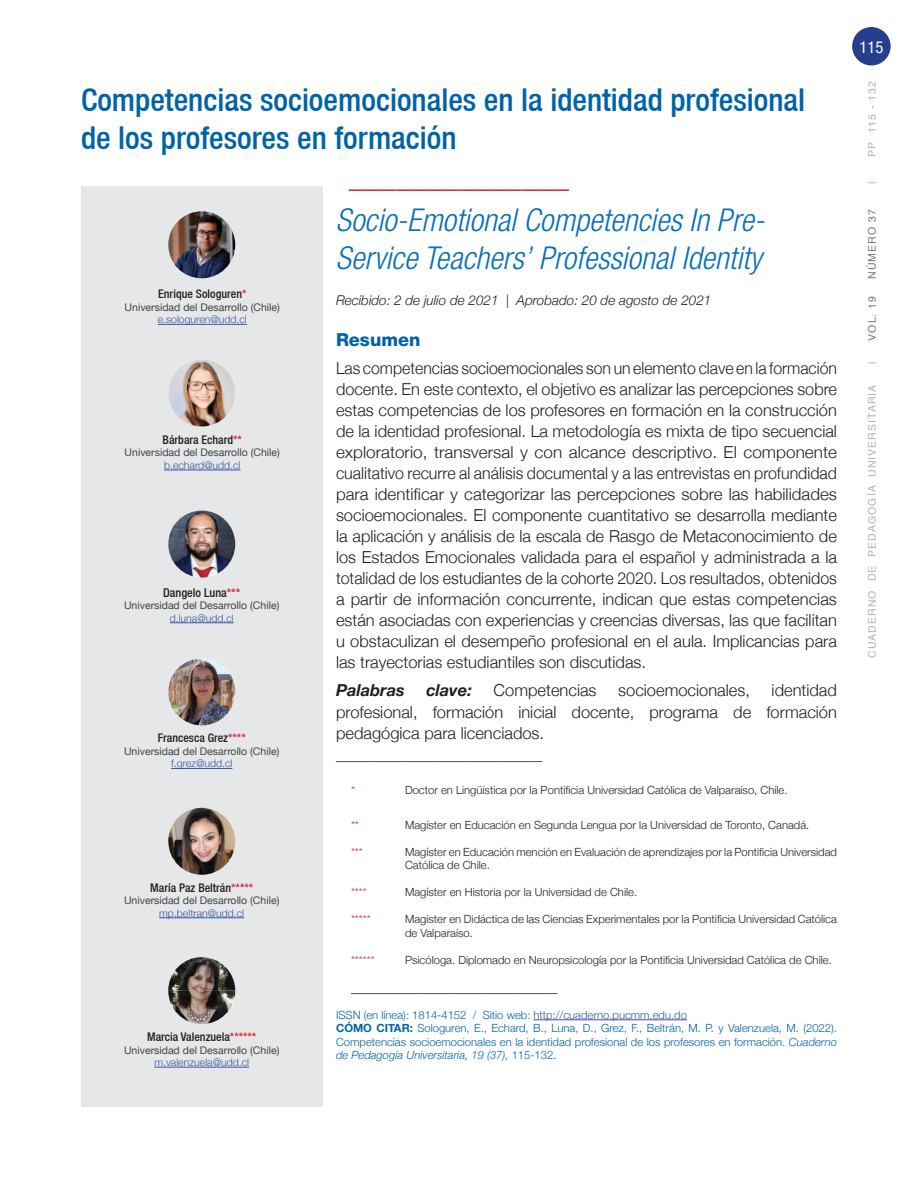
<style>
.page{position:relative;width:918px;height:1188px;background:#fff}
.page>*{position:absolute;margin:0;border:0;box-sizing:border-box;transform-origin:0 0}
.t1{font:500 condensed 31.5px/37.8px "Helvetica Neue";color:#0163a7}
.t2{font:italic 300 condensed 31.5px/37.8px "Helvetica Neue LT Std";color:#0770ba}
.t3{font:500 condensed 31.5px "Helvetica Neue";color:#d1232a}
.t4{font:800 18px "Helvetica Neue";color:#0163a7}
.t5{font:300 16.5px/21px "Helvetica Neue";color:#231f20;text-align:justify;scale:.96 1}
.t6{font:300 16.5px/21.3px "Helvetica Neue";color:#231f20;text-align:justify}
.t7{font:16.5px "Helvetica Neue";color:#231f20}
.t8{font:italic 700 16.5px "Helvetica Neue";color:#231f20}
.t9{font:italic condensed 16.5px "Helvetica Neue";color:#fff}
.t10{font:italic 300 13.5px "Helvetica Neue";color:#231f20}
.t11{font:500 condensed 12.15px "Helvetica Neue";color:#231f20}
.t12{font:500 condensed 11.85px "Helvetica Neue";color:#231f20}
.t13{font:300 11.25px/13.5px "Helvetica Neue";color:#231f20}
.t14{font:300 11.25px/13.5px "Helvetica Neue";color:#0163a7}
.t15{font:300 11.25px "Helvetica Neue";color:#b72d29}
.t16{font:10.5px "Helvetica Neue";color:#434445}
.t17{font:300 10.5px "Helvetica Neue";color:#3853a3}
.t18{font:10.5px "Helvetica";letter-spacing:.1em;color:#b2b3b7}
.t19{font:10.5px "Helvetica";letter-spacing:.1em;color:#76787b}
.s1{color:#d1232a}
.s2{color:#3853a3}
.s3{font-weight:700}
.s4{font-style:italic}
</style>
<div class="page">
<div style="left:852px;top:27px;width:39px;height:38px;background:#253f8e;border-radius:50%"></div>
<hr style="left:534px;top:1020px;width:153px;height:1px;background:#3853a3">
<div style="left:81px;top:186px;width:241px;height:920px;background:#e6e7e9"></div>
<img style="left:168px;top:211px;width:67px;height:67px;border-radius:34px">
<hr style="left:158px;top:324px;width:89px;height:1px;background:#3853a3">
<hr style="left:164px;top:470px;width:77px;height:1px;background:#3853a3">
<img style="left:168px;top:359px;width:67px;height:68px;border-radius:34px">
<img style="left:168px;top:658px;width:67px;height:67px;border-radius:34px">
<hr style="left:171px;top:768px;width:61px;height:1px;background:#3853a3">
<img style="left:168px;top:808px;width:67px;height:67px;border-radius:34px">
<hr style="left:159px;top:918px;width:85px;height:1px;background:#3853a3">
<img style="left:168px;top:957px;width:67px;height:67px">
<hr style="left:154px;top:1067px;width:95px;height:1px;background:#3853a3">
<img style="left:168px;top:511px;width:67px;height:67px;border-radius:34px">
<hr style="left:170px;top:623px;width:64px;height:1px;background:#3853a3">
<h1 class="t1" style="left:81px;top:80px;width:726px">Competencias socioemocionales en la identidad profesional de los profesores en formación</h1>
<h1 class="t3" style="left:349px;top:157px;width:222px">______________</h1>
<h1 class="t2" style="left:336px;top:202px;width:430px">Socio-Emotional Competencies In Pre-<br>Service Teachers’ Professional Identity</h1>
<p class="t10" style="left:336px;top:289px;width:377px">Recibido: 2 de julio de 2021 | Aprobado: 20 de agosto de 2021</p>
<p class="t4" style="left:336px;top:329px;width:86px">Resumen</p>
<p class="t5" style="left:336px;top:357px;width:523px">Las competencias socioemocionales son un elemento clave en la formación docente. En este contexto, el objetivo es analizar las percepciones sobre estas competencias de los profesores en formación en la construcción de la identidad profesional. La metodología es mixta de tipo secuencial exploratorio, transversal y con alcance descriptivo. El componente cualitativo recurre al análisis documental y a las entrevistas en profundidad para identificar y categorizar las percepciones sobre las habilidades socioemocionales. El componente cuantitativo se desarrolla mediante la aplicación y análisis de la escala de Rasgo de Metaconocimiento de los Estados Emocionales validada para el español y administrada a la totalidad de los estudiantes de la cohorte 2020. Los resultados, obtenidos a partir de información concurrente, indican que estas competencias están asociadas con experiencias y creencias diversas, las que facilitan u obstaculizan el desempeño profesional en el aula. Implicancias para las trayectorias estudiantiles son discutidas.</p>
<p class="t8" style="left:336px;top:677px;width:70px">Palabras</p>
<p class="t8" style="left:426px;top:677px;width:47px">clave:</p>
<p class="t6" style="left:494px;top:679px;width:104px">Competencias</p>
<p class="t6" style="left:618px;top:679px;width:133px">socioemocionales,</p>
<p class="t12" style="left:158px;top:287px;width:90px">Enrique Sologuren<span class="s1">*</span></p>
<p class="t16" style="left:125px;top:299px;width:157px">Universidad del Desarrollo (Chile)</p>
<p class="t17" style="left:158px;top:311px;width:91px">e.sologuren@udd.cl</p>
<p class="t12" style="left:163px;top:432px;width:81px">Bárbara Echard<span class="s1">**</span></p>
<p class="t16" style="left:125px;top:445px;width:157px">Universidad del Desarrollo (Chile)</p>
<p class="t17" style="left:164px;top:457px;width:78px">b.echard@udd.cl</p>
<p class="t11" style="left:163px;top:585px;width:79px">Dangelo Luna<span class="s1">***</span></p>
<p class="t16" style="left:124px;top:598px;width:157px">Universidad del Desarrollo (Chile)</p>
<p class="t17" style="left:170px;top:610px;width:66px">d.luna@udd.cl</p>
<p class="t6" style="left:336px;top:679px;width:503px;text-indent:436px">identidad profesional, formación inicial docente, programa de formación pedagógica para licenciados.</p>
<p class="t7" style="left:336px;top:742px;width:208px">_________________________</p>
<p class="t15" style="left:351px;top:781px;width:5px">*</p>
<p class="t13" style="left:405px;top:783px;width:384px">Doctor en Lingüística por la Pontificia Universidad Católica de Valparaíso, Chile.</p>
<p class="t15" style="left:351px;top:816px;width:9px">**</p>
<p class="t13" style="left:405px;top:818px;width:406px">Magíster en Educación en Segunda Lengua por la Universidad de Toronto, Canadá.</p>
<p class="t15" style="left:351px;top:843px;width:13px">***</p>
<p class="t13" style="left:405px;top:845px;width:434px">Magíster en Educación mención en Evaluación de aprendizajes por la Pontificia Universidad<br>Católica de Chile.</p>
<p class="t15" style="left:351px;top:883px;width:17px">****</p>
<p class="t13" style="left:405px;top:885px;width:234px">Magíster en Historia por la Universidad de Chile.</p>
<p class="t15" style="left:351px;top:910px;width:21px">*****</p>
<p class="t13" style="left:405px;top:912px;width:434px">Magíster en Didáctica de las Ciencias Experimentales por la Pontificia Universidad Católica de Valparaíso.</p>
<p class="t15" style="left:351px;top:951px;width:25px">******</p>
<p class="t13" style="left:405px;top:953px;width:428px">Psicóloga. Diplomado en Neuropsicología por la Pontificia Universidad Católica de Chile.</p>
<p class="t7" style="left:351px;top:974px;width:208px">_________________________</p>
<p class="t14" style="left:336px;top:1007px;width:503px">ISSN (en línea): 1814-4152 / Sitio web: <span class="s2">http://cuaderno.pucmm.edu.do<br></span><span class="s3">CÓMO CITAR:</span> Sologuren, E., Echard, B., Luna, D., Grez, F., Beltrán, M. P. y Valenzuela, M. (2022).<br>Competencias socioemocionales en la identidad profesional de los profesores en formación. <span class="s4">Cuaderno de Pedagogía Universitaria, 19 (37),</span> 115-132.</p>
<p class="t12" style="left:158px;top:731px;width:90px">Francesca Grez<span class="s1">****</span></p>
<p class="t16" style="left:124px;top:743px;width:157px">Universidad del Desarrollo (Chile)</p>
<p class="t17" style="left:171px;top:755px;width:63px">f.grez@udd.cl</p>
<p class="t12" style="left:150px;top:880px;width:104px">María Paz Beltrán<span class="s1">*****</span></p>
<p class="t16" style="left:124px;top:893px;width:157px">Universidad del Desarrollo (Chile)</p>
<p class="t17" style="left:159px;top:905px;width:87px">mp.beltran@udd.cl</p>
<p class="t12" style="left:147px;top:1030px;width:111px">Marcia Valenzuela<span class="s1">******</span></p>
<p class="t16" style="left:124px;top:1042px;width:157px">Universidad del Desarrollo (Chile)</p>
<p class="t17" style="left:154px;top:1054px;width:96px">m.valenzuela@udd.cl</p>
<p class="t9" style="left:860px;top:37px;width:25px">115</p>
<p class="t18" style="left:864px;top:157px;width:77px;rotate:-90deg">PP 115 - 132</p>
<p class="t18" style="left:864px;top:184px;width:4px;rotate:-90deg">|</p>
<p class="t19" style="left:864px;top:279px;width:71px;rotate:-90deg">NÚMERO 37</p>
<p class="t19" style="left:864px;top:341px;width:46px;rotate:-90deg">VOL. 19</p>
<p class="t18" style="left:864px;top:364px;width:4px;rotate:-90deg">|</p>
<p class="t18" style="left:864px;top:658px;width:275px;rotate:-90deg">CUADERNO DE PEDAGOGÍA UNIVERSITARIA</p>
</div>
